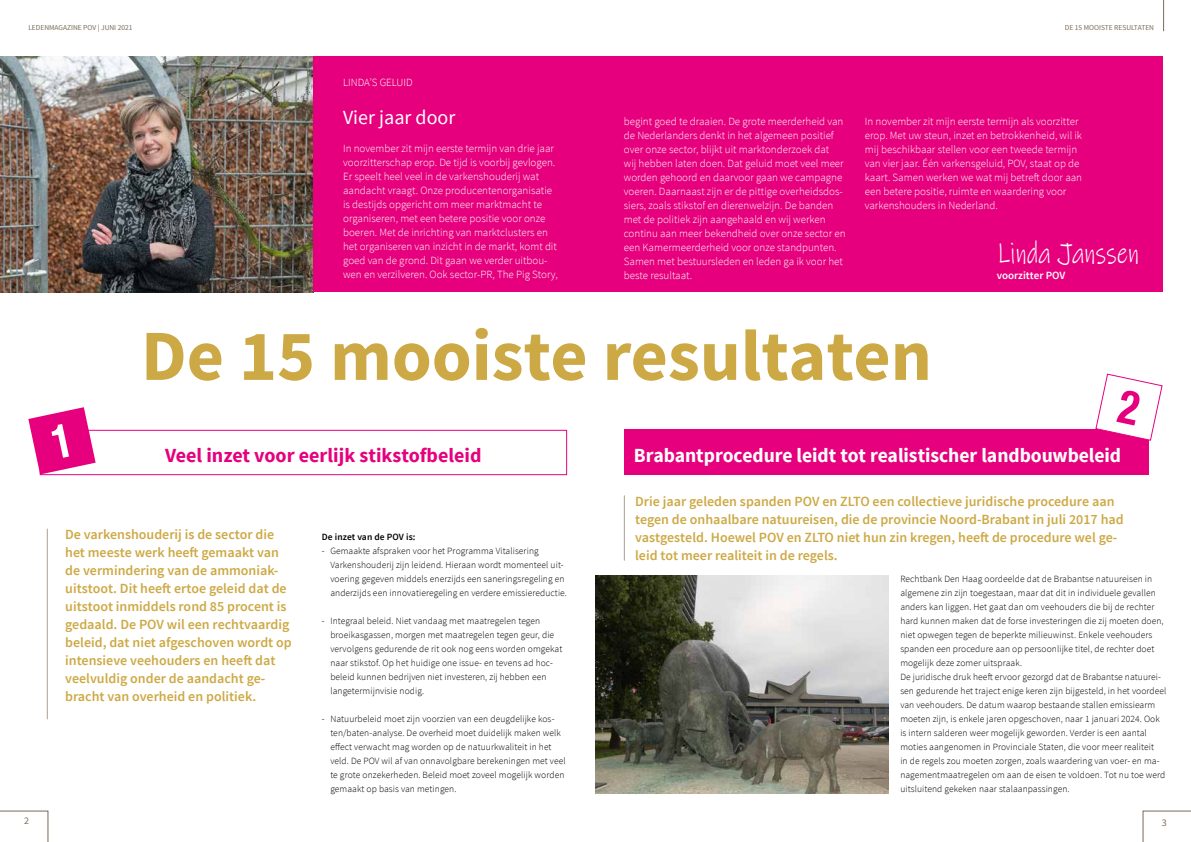
<style>
.page{position:relative;width:1191px;height:842px;background:#fff}
.page>*{position:absolute;margin:0;border:0;box-sizing:border-box;transform-origin:0 0}
.t1{font:700 72px "Source Sans Pro";color:#cda945}
.t2{font:30px "Ink Free";color:#fff;scale:.8 1}
.t3{font:700 20px "Source Sans Pro";letter-spacing:-.005em;color:#fff}
.t4{font:700 20px "Source Sans Pro";color:#e6007d}
.t5{font:20px "Source Sans Pro";color:#fff}
.t6{font:600 14px/18px "Source Sans Pro";color:#cda945}
.t7{font:300 11px/14px "Source Sans Pro";color:#fff}
.t8{font:600 11px "Source Sans Pro";color:#fff}
.t9{font:10px "Source Sans Pro";color:#7b6a58}
.t10{font:300 9.5px/14px "Source Sans Pro";letter-spacing:.01em;color:#000}
.t11{font:600 9.5px "Source Sans Pro";letter-spacing:.01em;color:#000}
.t12{font:7.5px "Source Sans Pro";color:#7b6a58}
</style>
<div class="page">
<img style="left:0;top:57px;width:313px;height:235px">
<div style="left:313px;top:57px;width:849px;height:235px;background:#e6007d"></div>
<hr style="left:47px;top:529px;width:1px;height:190px;background:#ab9e91">
<hr style="left:624px;top:495px;width:1px;height:66px;background:#ab9e91">
<hr style="left:1163px;top:0;width:1px;height:31px;background:#7b6a58">
<svg style="left:0;top:810px;width:48px;height:32px"></svg>
<svg style="left:1142px;top:810px;width:49px;height:32px"></svg>
<div style="left:624px;top:430px;width:524px;height:45px;background:#e6007d"></div>
<div style="left:40px;top:430px;width:527px;height:45px;border:1px solid #e6007d"></div>
<img style="left:595px;top:575px;width:294px;height:219px">
<svg style="left:28px;top:407px;width:68px;height:67px"></svg>
<svg style="left:1094px;top:373px;width:69px;height:68px"></svg>
<p class="t12" style="left:28px;top:23px;width:106px">LEDENMAGAZINE POV | JUNI 2021</p>
<p class="t12" style="left:1064px;top:23px;width:91px">DE 15 MOOISTE RESULTATEN</p>
<p class="t7" style="left:343px;top:76px;width:71px">LINDA’S GELUID</p>
<h3 class="t5" style="left:343px;top:105px;width:114px">Vier jaar door</h3>
<p class="t7" style="left:343px;top:142px;width:216px">In november zit mijn eerste termijn van drie jaar voorzitterschap erop. De tijd is voorbij gevlogen.<br>Er speelt heel veel in de varkenshouderij wat aandacht vraagt. Onze producentenorganisatie is destijds opgericht om meer marktmacht te organiseren, met een betere positie voor onze boeren. Met de inrichting van marktclusters en het organiseren van inzicht in de markt, komt dit goed van de grond. Dit gaan we verder uitbou&shy;wen en verzilveren. Ook sector-PR, The Pig Story,</p>
<p class="t7" style="left:624px;top:114px;width:223px">begint goed te draaien. De grote meerderheid van de Nederlanders denkt in het algemeen positief over onze sector, blijkt uit marktonderzoek dat<br>wij hebben laten doen. Dat geluid moet veel meer worden gehoord en daarvoor gaan we campagne voeren. Daarnaast zijn er de pittige overheidsdos&shy;siers, zoals stikstof en dierenwelzijn. De banden met de politiek zijn aangehaald en wij werken continu aan meer bekendheid over onze sector en een Kamermeerderheid voor onze standpunten.<br>Samen met bestuursleden en leden ga ik voor het beste resultaat.</p>
<p class="t7" style="left:865px;top:114px;width:219px">In november zit mijn eerste termijn als voorzitter erop. Met uw steun, inzet en betrokkenheid, wil ik mij beschikbaar stellen voor een tweede termijn van vier jaar. Één varkensgeluid, POV, staat op de kaart. Samen werken we wat mij betreft door aan een betere positie, ruimte en waardering voor varkenshouders in Nederland.</p>
<h2 class="t2" style="left:996px;top:235px;width:179px">Linda Janssen</h2>
<p class="t8" style="left:996px;top:268px;width:70px">voorzitter POV</p>
<h1 class="t1" style="left:141px;top:310px;width:792px">De 15 mooiste resultaten</h1>
<h3 class="t4" style="left:165px;top:442px;width:318px">Veel inzet voor eerlijk stikstofbeleid</h3>
<p class="t6" style="left:65px;top:526px;width:228px">De varkenshouderij is de sector die het meeste werk heeft gemaakt van de vermindering van de ammoniak&shy;uitstoot. Dit heeft ertoe geleid dat de uitstoot inmiddels rond 85 procent is gedaald. De POV wil een rechtvaardig beleid, dat niet afgeschoven wordt op intensieve veehouders en heeft dat veelvuldig onder de aandacht ge&shy;bracht van overheid en politiek.</p>
<p class="t11" style="left:322px;top:531px;width:95px">De inzet van de POV is:</p>
<p class="t10" style="left:330px;top:544px;width:238px;text-indent:-9px">- Gemaakte afspraken voor het Programma Vitalisering Varkenshouderij zijn leidend. Hieraan wordt momenteel uit&shy;voering gegeven middels enerzijds een saneringsregeling en anderzijds een innovatieregeling en verdere emissiereductie.</p>
<p class="t10" style="left:330px;top:614px;width:233px;text-indent:-9px">- Integraal beleid. Niet vandaag met maatregelen tegen broeikasgassen, morgen met maatregelen tegen geur, die vervolgens gedurende de rit ook nog eens worden omgekat naar stikstof. Op het huidige one issue- en tevens ad hoc&shy;beleid kunnen bedrijven niet investeren, zij hebben een langetermijnvisie nodig.</p>
<p class="t10" style="left:330px;top:712px;width:237px;text-indent:-9px">- Natuurbeleid moet zijn voorzien van een deugdelijke kos&shy;ten/baten-analyse. De overheid moet duidelijk maken welk effect verwacht mag worden op de natuurkwaliteit in het veld. De POV wil af van onnavolgbare berekeningen met veel te grote onzekerheden. Beleid moet zoveel mogelijk worden gemaakt op basis van metingen.</p>
<h3 class="t3" style="left:634px;top:442px;width:489px">Brabantprocedure leidt tot realistischer landbouwbeleid</h3>
<p class="t6" style="left:635px;top:493px;width:490px">Drie jaar geleden spanden POV en ZLTO een collectieve juridische procedure aan tegen de onhaalbare natuureisen, die de provincie Noord-Brabant in juli 2017 had vastgesteld. Hoewel POV en ZLTO niet hun zin kregen, heeft de procedure wel ge&shy;leid tot meer realiteit in de regels.</p>
<p class="t10" style="left:900px;top:572px;width:268px">Rechtbank Den Haag oordeelde dat de Brabantse natuureisen in algemene zin zijn toegestaan, maar dat dit in individuele gevallen anders kan liggen. Het gaat dan om veehouders die bij de rechter hard kunnen maken dat de forse investeringen die zij moeten doen, niet opwegen tegen de beperkte milieuwinst. Enkele veehouders spanden een procedure aan op persoonlijke titel, de rechter doet mogelijk deze zomer uitspraak.<br>De juridische druk heeft ervoor gezorgd dat de Brabantse natuurei&shy;sen gedurende het traject enige keren zijn bijgesteld, in het voordeel van veehouders. De datum waarop bestaande stallen emissiearm moeten zijn, is enkele jaren opgeschoven, naar 1 januari 2024. Ook is intern salderen weer mogelijk geworden. Verder is een aantal moties aangenomen in Provinciale Staten, die voor meer realiteit<br>in de regels zou moeten zorgen, zoals waardering van voer- en ma&shy;nagementmaatregelen om aan de eisen te voldoen. Tot nu toe werd uitsluitend gekeken naar stalaanpassingen.</p>
<p class="t9" style="left:24px;top:814px;width:6px">2</p>
<p class="t9" style="left:1161px;top:816px;width:6px">3</p>
</div>
